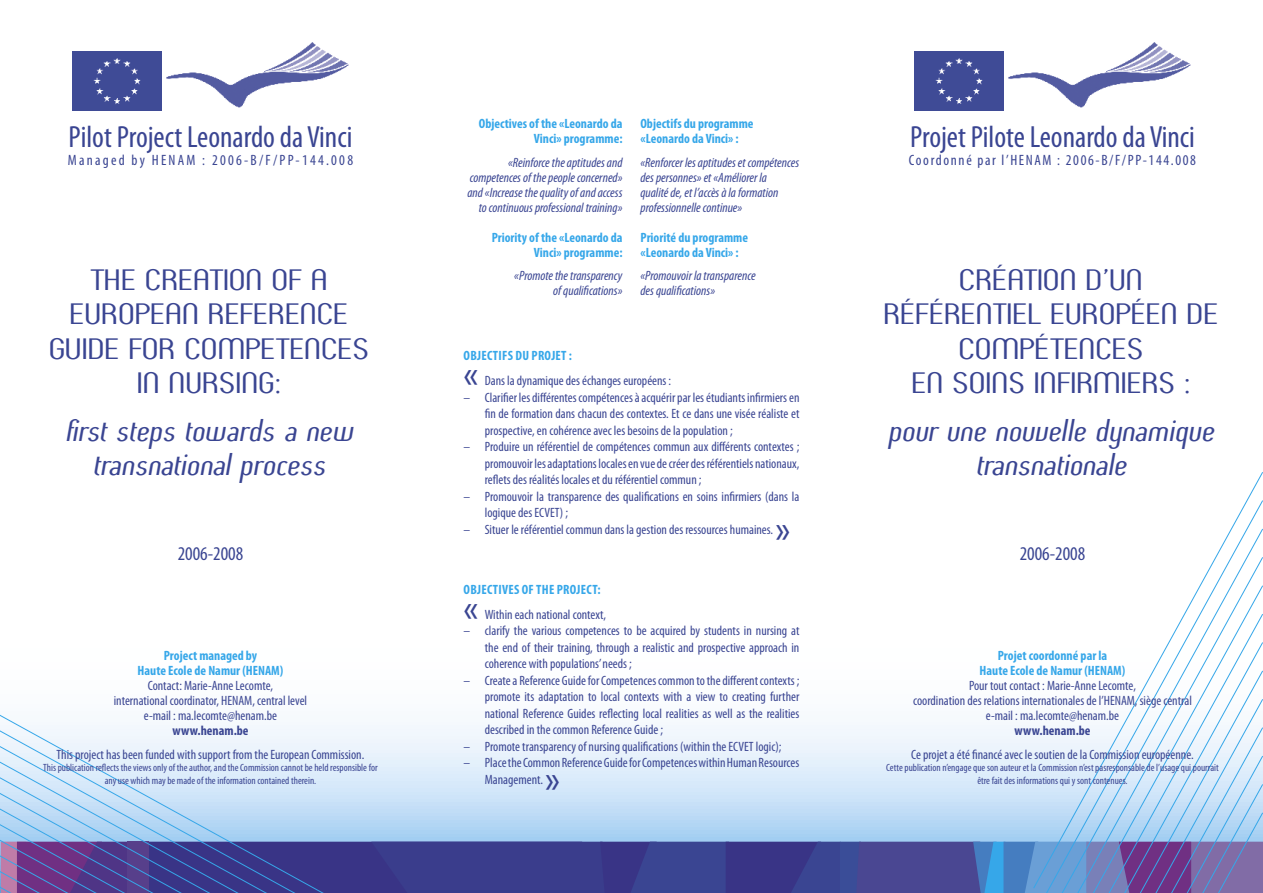
<style>
.page{position:relative;width:1263px;height:893px;background:#fff}
.page>*{position:absolute;margin:0;border:0;box-sizing:border-box;transform-origin:0 0}
.t1{font:condensed 42px "Myriad Pro";color:#3a4592}
.t2{font:condensed 30.75px "Myriad Pro";color:#3a4592}
.t3{font:30px/34.5px "Butter unsalted";color:#3a4592;text-align:center}
.t4{font:italic 30px/34.5px "Butter unsalted";color:#3a4592;text-align:center}
.t5{font:condensed 19.5px "Myriad Pro";color:#3a4592}
.t6{font:condensed 15px "Myriad Pro";letter-spacing:.11em;color:#3a4592}
.t7{font:condensed 15px "Myriad Pro";letter-spacing:.15em;color:#3a4592}
.t8{font:condensed 13.5px/16.5px "Myriad Pro";color:#3a4592;text-align:justify}
.t9{font:italic condensed 13.5px/15px "Myriad Pro";color:#3a4592;text-align:right}
.t10{font:700 condensed 13.5px/15px "Myriad Pro";color:#36a7e9;text-align:right}
.t11{font:700 condensed 13.5px "Myriad Pro";letter-spacing:.02em;color:#36a7e9}
.t12{font:700 condensed 13.5px "Myriad Pro";color:#3a4592}
.t13{font:condensed 10.5px/12.6px "Myriad Pro";color:#3a4592;text-align:center}
</style>
<div class="page">
<div style="left:915px;top:51px;width:88px;height:59px;background:#3f4b96"></div>
<img style="left:1009px;top:43px;width:181px;height:65px">
<svg style="left:1140px;top:472px;width:123px;height:222px"></svg>
<svg style="left:379px;top:694px;width:884px;height:199px"></svg>
<svg style="left:0;top:714px;width:379px;height:179px"></svg>
<div style="left:73px;top:51px;width:88px;height:59px;background:#3f4b96"></div>
<img style="left:167px;top:43px;width:181px;height:65px">
<p class="t2" style="left:69px;top:121px;width:285px">Pilot Project Leonardo da Vinci</p>
<p class="t7" style="left:68px;top:152px;width:287px">Managed by HENAM : 2006-B/F/PP-144.008</p>
<p class="t3" style="left:50px;top:264px;width:322px">THE CREATION OF A<br>EUROPEAN REFERENCE<br>GUIDE FOR COMPETENCES<br>IN NURSING:</p>
<p class="t4" style="left:67px;top:415px;width:295px">first steps towards a new transnational process</p>
<p class="t10" style="left:479px;top:116px;width:145px">Objectives of the «Leonardo da<br>Vinci» programme:</p>
<p class="t9" style="left:467px;top:155px;width:157px">«Reinforce the aptitudes and competences of the people concerned» and «Increase the quality of and access to continuous professional training»</p>
<p class="t10" style="left:492px;top:230px;width:132px">Priority of the «Leonardo da<br>Vinci» programme:</p>
<p class="t9" style="left:514px;top:269px;width:110px">«Promote the transparency of qualifications»</p>
<p class="t10" style="left:640px;top:116px;width:115px;text-align:left">Objectifs du programme «Leonardo da Vinci» :</p>
<p class="t9" style="left:640px;top:155px;width:160px;text-align:left">«Renforcer les aptitudes et compétences des personnes» et «Améliorer la<br>qualité de, et l’accès à la formation professionnelle continue»</p>
<p class="t10" style="left:640px;top:230px;width:109px">Priorité du programme</p>
<p class="t10" style="left:640px;top:245px;width:100px">«Leonardo da Vinci» :</p>
<p class="t9" style="left:640px;top:269px;width:117px;text-align:left">«Promouvoir la transparence des qualifications»</p>
<p class="t11" style="left:464px;top:348px;width:110px">OBJECTIFS DU PROJET :</p>
<p class="t1" style="left:463px;top:352px;width:16px">«</p>
<p class="t8" style="left:485px;top:373px;width:188px">Dans la dynamique des échanges européens :</p>
<p class="t8" style="left:485px;top:389px;width:316px;text-indent:-21px">– Clarifier les différentes compétences à acquérir par les étudiants infirmiers en fin de formation dans chacun des contextes. Et ce dans une visée réaliste et prospective, en cohérence avec les besoins de la population ;</p>
<p class="t8" style="left:485px;top:439px;width:316px;text-indent:-21px">– Produire un référentiel de compétences commun aux différents contextes ; promouvoir les adaptations locales en vue de créer des référentiels nationaux, reflets des réalités locales et du référentiel commun ;</p>
<p class="t8" style="left:485px;top:488px;width:316px;text-indent:-21px">– Promouvoir la transparence des qualifications en soins infirmiers (dans la logique des ECVET) ;</p>
<p class="t8" style="left:463px;top:521px;width:311px">– Situer le référentiel commun dans la gestion des ressources humaines.</p>
<p class="t1" style="left:775px;top:506px;width:16px">»</p>
<p class="t2" style="left:910px;top:121px;width:286px">Projet Pilote Leonardo da Vinci</p>
<p class="t6" style="left:909px;top:152px;width:289px">Coordonné par l’HENAM : 2006-B/F/PP-144.008</p>
<p class="t3" style="left:885px;top:264px;width:336px">CRÉATION D’UN<br>RÉFÉRENTIEL EUROPÉEN DE<br>COMPÉTENCES<br>EN SOINS INFIRMIERS :</p>
<p class="t4" style="left:889px;top:415px;width:333px">pour une nouvelle dynamique transnationale</p>
<p class="t5" style="left:178px;top:543px;width:67px">2006-2008</p>
<p class="t5" style="left:1020px;top:543px;width:67px">2006-2008</p>
<p class="t10" style="left:138px;top:648px;width:147px;text-align:center">Project managed by<br>Haute Ecole de Namur (HENAM)</p>
<p class="t8" style="left:114px;top:678px;width:195px;line-height:15px;text-align:center">Contact: Marie-Anne Lecomte,<br>international coordinator, HENAM, central level</p>
<p class="t8" style="left:144px;top:708px;width:135px">e-mail : ma.lecomte@henam.be</p>
<p class="t12" style="left:172px;top:723px;width:78px">www.henam.be</p>
<p class="t8" style="left:57px;top:746px;width:309px">This project has been funded with support from the European Commission.</p>
<p class="t13" style="left:43px;top:762px;width:336px">This publication reflects the views only of the author, and the Commission cannot be held responsible for any use which may be made of the information contained therein.</p>
<p class="t11" style="left:464px;top:582px;width:139px">OBJECTIVES OF THE PROJECT:</p>
<p class="t1" style="left:463px;top:585px;width:16px">«</p>
<p class="t8" style="left:485px;top:606px;width:123px">Within each national context,</p>
<p class="t8" style="left:485px;top:623px;width:316px;text-indent:-21px">– clarify the various competences to be acquired by students in nursing at the end of their training, through a realistic and prospective approach in coherence with populations’ needs ;</p>
<p class="t8" style="left:485px;top:672px;width:316px;text-indent:-21px">– Create a Reference Guide for Competences common to the different contexts ; promote its adaptation to local contexts with a view to creating further national Reference Guides reflecting local realities as well as the realities described in the common Reference Guide ;</p>
<p class="t8" style="left:463px;top:738px;width:319px">– Promote transparency of nursing qualifications (within the ECVET logic);</p>
<p class="t8" style="left:485px;top:755px;width:316px;text-indent:-21px">– Place the Common Reference Guide for Competences within Human Resources<br>Management.</p>
<p class="t1" style="left:545px;top:756px;width:16px">»</p>
<p class="t10" style="left:979px;top:648px;width:147px;text-align:center">Projet coordonné par la<br>Haute Ecole de Namur (HENAM)</p>
<p class="t8" style="left:969px;top:678px;width:168px">Pour tout contact : Marie-Anne Lecomte,</p>
<p class="t8" style="left:913px;top:693px;width:280px">coordination des relations internationales de l’HENAM, siège central</p>
<p class="t8" style="left:986px;top:708px;width:135px">e-mail : ma.lecomte@henam.be</p>
<p class="t12" style="left:1014px;top:723px;width:78px">www.henam.be</p>
<p class="t8" style="left:911px;top:746px;width:284px">Ce projet a été financé avec le soutien de la Commission européenne.</p>
<p class="t13" style="left:886px;top:762px;width:334px">Cette publication n’engage que son auteur et la Commission n’est pasresponsable de l’usage qui pourrait être fait des informations qui y sont contenues.</p>
</div>
